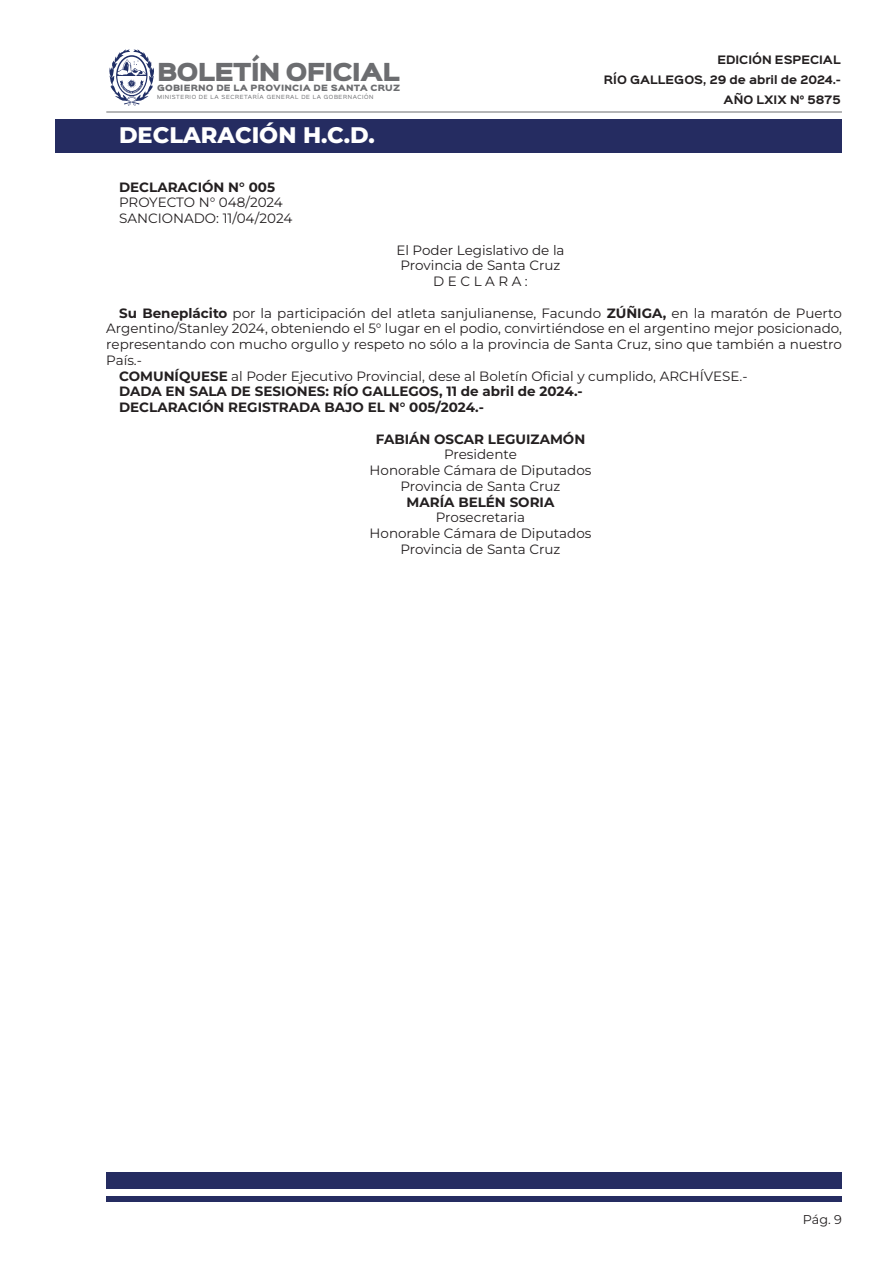
<style>
.page{position:relative;width:893px;height:1263px;background:#fff}
.page>*{position:absolute;margin:0;border:0;box-sizing:border-box;transform-origin:0 0}
.t1{font:800 22.5px "Montserrat";color:#fff}
.t2{font:22.35px "Sinkin Sans 900 X Black";letter-spacing:-.04em;color:#6c6d70}
.Normal__Web{font:13.5px/15.8px "Montserrat";color:#231f20;text-align:justify}
.t3{font:700 13.5px "Montserrat";color:#231f20}
.t4{font:12.75px "Montserrat";color:#231f20}
.t5{font:700 10.5px/20px "Sinkin Sans 700";color:#231f20;text-align:right}
.t6{font:7.8px "Sinkin Sans 900 X Black";letter-spacing:.02em;color:#6c6d70}
.t7{font:5.1px "Sinkin Sans 400";letter-spacing:.12em;color:#6c6d70}
.s1{font-weight:700}
</style>
<div class="page">
<svg style="left:109px;top:49px;width:45px;height:57px"></svg>
<hr style="left:106px;top:112px;width:736px;height:1px;background:#6c6d70">
<div style="left:106px;top:1172px;width:736px;height:17px;background:#252c61"></div>
<div style="left:106px;top:1196px;width:736px;height:5px;background:#252c61"></div>
<div style="left:55px;top:119px;width:787px;height:33px;background:#252c61"></div>
<h2 class="t2" style="left:157px;top:61px;width:244px">BOLETÍN OFICIAL</h2>
<p class="t6" style="left:157px;top:84px;width:245px">GOBIERNO DE LA PROVINCIA DE SANTA CRUZ</p>
<p class="t7" style="left:157px;top:93px;width:218px">MINISTERIO DE LA SECRETARÍA GENERAL DE LA GOBERNACIÓN</p>
<p class="t1" style="left:119px;top:120px;width:257px">DECLARACIÓN H.C.D.</p>
<p class="t3" style="left:119px;top:177px;width:157px">DECLARACIÓN N° 005</p>
<p class="Normal__Web" style="left:119px;top:194px;width:165px">PROYECTO N° 048/2024</p>
<p class="Normal__Web" style="left:119px;top:210px;width:175px">SANCIONADO: 11/04/2024</p>
<p class="t5" style="left:604px;top:50px;width:238px">EDICIÓN ESPECIAL<br>RÍO GALLEGOS, 29 de abril de 2024.-<br>AÑO LXIX N° 5875</p>
<p class="Normal__Web" style="left:396px;top:242px;width:170px">El Poder Legislativo de la</p>
<p class="Normal__Web" style="left:401px;top:257px;width:161px">Provincia de Santa Cruz</p>
<p class="Normal__Web" style="left:433px;top:273px;width:96px">D E C L A R A :</p>
<p class="Normal__Web" style="left:106px;top:305px;width:737px;text-indent:13px"><span class="s1">Su Beneplácito</span> por la participación del atleta sanjulianense, Facundo <span class="s1">ZÚÑIGA,</span> en la maratón de Puerto Argentino/Stanley 2024, obteniendo el 5° lugar en el podio, convirtiéndose en el argentino mejor posicionado, representando con mucho orgullo y respeto no sólo a la provincia de Santa Cruz, sino que también a nuestro País.-</p>
<p class="Normal__Web" style="left:119px;top:368px;width:630px"><span class="s1">COMUNÍQUESE</span> al Poder Ejecutivo Provincial, dese al Boletín Oficial y cumplido, ARCHÍVESE.-</p>
<p class="t3" style="left:119px;top:382px;width:465px">DADA EN SALA DE SESIONES: RÍO GALLEGOS, 11 de abril de 2024.-</p>
<p class="t3" style="left:119px;top:398px;width:366px">DECLARACIÓN REGISTRADA BAJO EL N° 005/2024.-</p>
<p class="t3" style="left:376px;top:429px;width:211px">FABIÁN OSCAR LEGUIZAMÓN</p>
<p class="Normal__Web" style="left:444px;top:446px;width:74px">Presidente</p>
<p class="Normal__Web" style="left:370px;top:462px;width:223px">Honorable Cámara de Diputados</p>
<p class="Normal__Web" style="left:401px;top:478px;width:161px">Provincia de Santa Cruz</p>
<p class="t3" style="left:407px;top:492px;width:149px">MARÍA BELÉN SORIA</p>
<p class="Normal__Web" style="left:436px;top:509px;width:91px">Prosecretaria</p>
<p class="Normal__Web" style="left:370px;top:525px;width:223px">Honorable Cámara de Diputados</p>
<p class="Normal__Web" style="left:401px;top:541px;width:161px">Provincia de Santa Cruz</p>
<p class="t4" style="left:803px;top:1211px;width:41px">Pág. 9</p>
</div>
